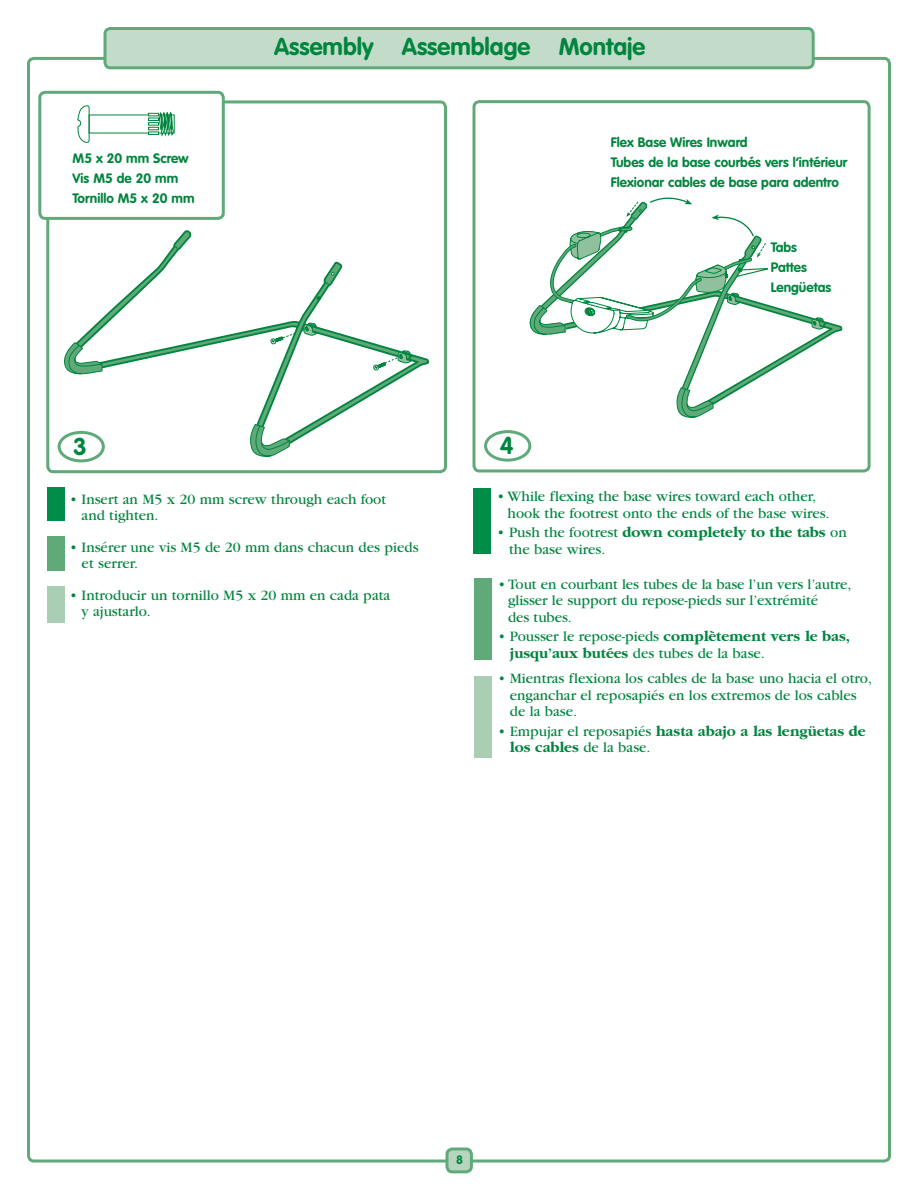
<style>
.page{position:relative;width:918px;height:1188px;background:#fff}
.page>*{position:absolute;margin:0;border:0;box-sizing:border-box;transform-origin:0 0}
.t1{font:700 24px "VAG Rounded";color:#00853f}
.t2{font:15px/16.5px "Garamond";color:#00853f}
.t3{font:700 15px/16.5px "Garamond";color:#00853f}
.t4{font:700 13.5px/20.2px "VAG Rounded";color:#00853f}
.t5{font:700 12px "VAG Rounded";color:#00853f}
.s1{font-weight:700}
.s2{font-weight:400}
</style>
<div class="page">
<div style="left:105px;top:28px;width:708px;height:40px;background:#c3dcc9;border-radius:5px"></div>
<div style="left:104px;top:27px;width:711px;height:42px;border:3px solid #60a979;border-radius:5px"></div>
<div style="left:474px;top:578px;width:17px;height:82px;background:#60a979"></div>
<div style="left:474px;top:676px;width:17px;height:82px;background:#aaceb3"></div>
<div style="left:472px;top:100px;width:399px;height:372px;border:3px solid #60a979;border-radius:5px"></div>
<div style="left:474px;top:488px;width:17px;height:66px;background:#008d49"></div>
<div style="left:484px;top:430px;width:47px;height:32px;border:3px solid #60a979;border-radius:50%"></div>
<svg style="left:64px;top:230px;width:365px;height:227px"></svg>
<div style="left:46px;top:100px;width:401px;height:373px;border:3px solid #60a979;border-radius:5px"></div>
<div style="left:59px;top:432px;width:44px;height:29px;background:#fff;border-radius:50%"></div>
<div style="left:58px;top:431px;width:47px;height:31px;border:3px solid #60a979;border-radius:50%"></div>
<div style="left:47px;top:488px;width:18px;height:33px;background:#008d49"></div>
<div style="left:47px;top:536px;width:18px;height:35px;background:#60a979"></div>
<div style="left:47px;top:586px;width:17px;height:37px;background:#aaceb3"></div>
<div style="left:40px;top:92px;width:183px;height:126px;background:#fff;border-radius:5px"></div>
<svg style="left:78px;top:105px;width:12px;height:38px"></svg>
<svg style="left:148px;top:113px;width:26px;height:24px"></svg>
<div style="left:38px;top:91px;width:187px;height:129px;border:3px solid #60a979;border-radius:5px"></div>
<div style="left:447px;top:1149px;width:24px;height:23px;background:#b7d5be;border-radius:5px"></div>
<div style="left:446px;top:1147px;width:27px;height:26px;border:3px solid #60a979;border-radius:5px"></div>
<svg style="left:530px;top:197px;width:312px;height:221px"></svg>
<p class="t4" style="left:73px;top:149px;width:123px">M5 x 20 mm Screw<br>Vis M5 de 20 mm<br>Tornillo M5 x 20 mm</p>
<h1 class="t1" style="left:274px;top:37px;width:373px">Assembly Assemblage Montaje</h1>
<p class="t4" style="left:611px;top:133px;width:238px">Flex Base Wires Inward<br>Tubes de la base courbés vers l’intérieur<br>Flexionar cables de base para adentro</p>
<p class="t4" style="left:771px;top:238px;width:62px">Tabs<br>Pattes<br>Lengüetas</p>
<h1 class="t1" style="left:73px;top:436px;width:15px">3</h1>
<h1 class="t1" style="left:500px;top:435px;width:15px">4</h1>
<p class="t2" style="left:82px;top:492px;width:306px;text-indent:-12px">• Insert an M5 x 20 mm screw through each foot and tighten.</p>
<p class="t2" style="left:82px;top:540px;width:338px;text-indent:-12px">• Insérer une vis M5 de 20 mm dans chacun des pieds et serrer.</p>
<p class="t2" style="left:82px;top:588px;width:310px;text-indent:-12px">• Introducir un tornillo M5 x 20 mm en cada pata y ajustarlo.</p>
<p class="t2" style="left:508px;top:490px;width:324px;text-indent:-10px">• While flexing the base wires toward each other, hook the footrest onto the ends of the base wires.</p>
<p class="t2" style="left:509px;top:526px;width:339px;text-indent:-12px">• Push the footrest <span class="s1">down completely to the tabs</span> on the base wires.</p>
<p class="t2" style="left:508px;top:577px;width:345px;text-indent:-10px">• Tout en courbant les tubes de la base l’un vers l’autre, glisser le support du repose-pieds sur l’extrémité<br>des tubes.</p>
<p class="t2" style="left:510px;top:630px;width:342px;text-indent:-12px">• Pousser le repose-pieds <span class="s1">complètement vers le bas, jusqu’aux butées</span> des tubes de la base.</p>
<p class="t2" style="left:510px;top:672px;width:364px;text-indent:-12px">• Mientras flexiona los cables de la base uno hacia el otro, enganchar el reposapiés en los extremos de los cables de la base.</p>
<p class="t3" style="left:510px;top:724px;width:357px;text-indent:-12px"><span class="s2">• Empujar el reposapiés</span> hasta abajo a las lengüetas de los cables <span class="s2">de la base.</span></p>
<p class="t5" style="left:456px;top:1155px;width:8px">8</p>
</div>
